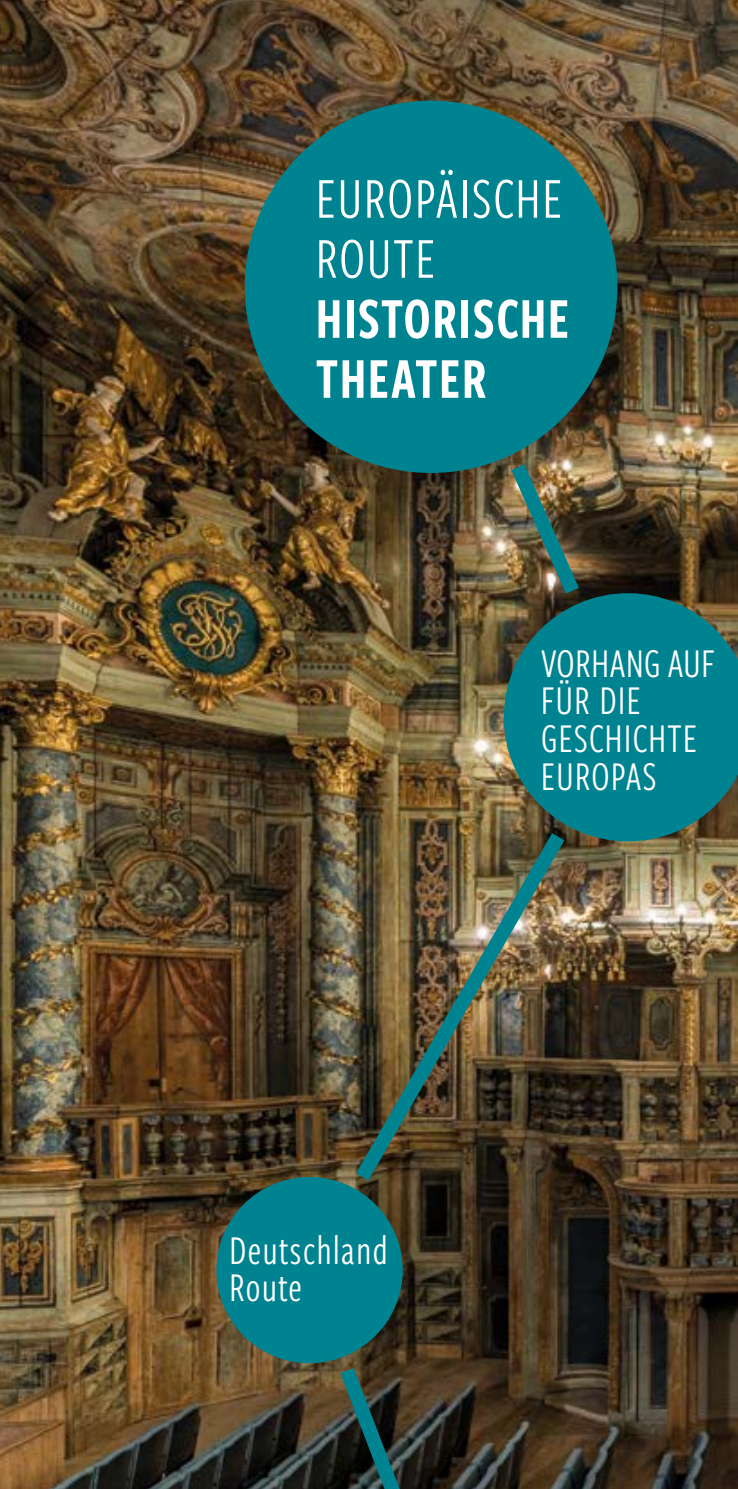
<style>
.page{position:relative;width:738px;height:1489px;background:#fff}
.page>*{position:absolute;margin:0;border:0;box-sizing:border-box;transform-origin:0 0}
.t1{font:60px/60px "Freight Sans Cmp Pro Semi";letter-spacing:.02em;color:#fff}
.t2{font:60px/60px "Freight Sans Cmp Pro";letter-spacing:.02em;color:#fff}
.t3{font:42.5px/37.5px "Freight Sans Cmp Pro";letter-spacing:.02em;color:#fff}
</style>
<div class="page">
<img style="left:0;top:0;width:737px;height:1488px">
<div style="left:216px;top:1176px;width:186px;height:186px;background:#008390;border-radius:50%"></div>
<img style="left:342px;top:817px;width:235px;height:378px">
<div style="left:244px;top:101px;width:373px;height:372px;background:#008390;border-radius:50%"></div>
<svg style="left:503px;top:593px;width:234px;height:248px;background:#107a7f"></svg>
<img style="left:498px;top:448px;width:92px;height:161px">
<svg style="left:328px;top:1352px;width:90px;height:136px;background:#2e3d34"></svg>
<h1 class="t2" style="left:315px;top:166px;width:248px">EUROPÄISCHE<br>ROUTE</h1>
<h1 class="t1" style="left:315px;top:286px;width:255px">HISTORISCHE<br>THEATER</h1>
<p class="t3" style="left:540px;top:642px;width:176px">VORHANG AUF<br>FÜR DIE<br>GESCHICHTE<br>EUROPAS</p>
<p class="t3" style="left:229px;top:1229px;width:160px">Deutschland<br>Route</p>
</div>
